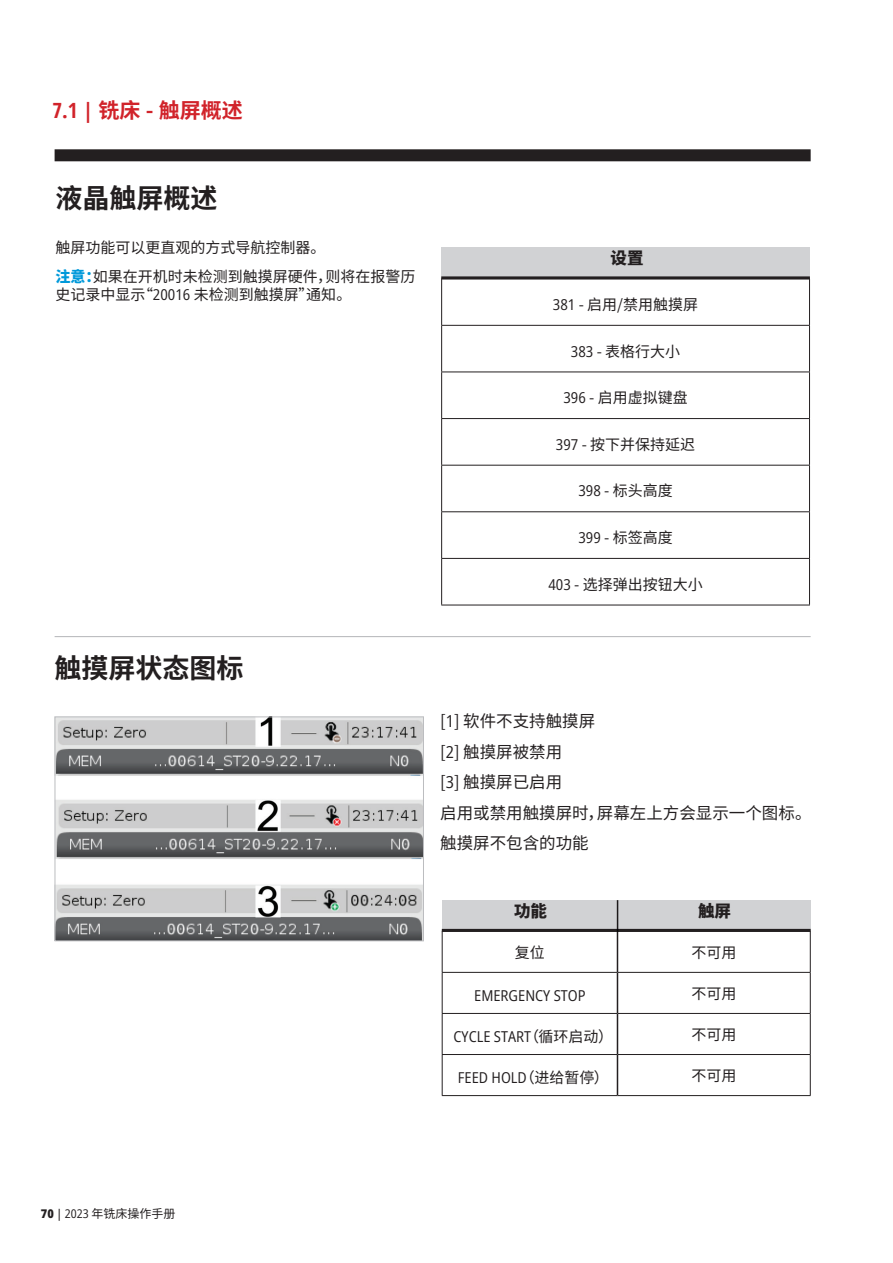
<style>
.page{position:relative;width:893px;height:1263px;background:#fff}
.page>*{position:absolute;margin:0;border:0;box-sizing:border-box;transform-origin:0 0}
.t1{font:700 27px "Noto Sans CJ Ksc";color:#231f20}
.t2{font:700 21px "Noto Sans CJ Ksc";color:#d1232a}
.t3{font:16.5px/30.6px "Noto Sans CJ Ksc";color:#231f20}
.t4{font:900 16.5px "Noto Sans CJ Ksc";color:#231f20}
.t5{font:15px/28.8px "Noto Sans CJ Ksc";color:#231f20}
.t6{font:semi-condensed 15px "Open Sans";color:#231f20}
.t7{font:12px "Noto Sans CJ Ksc";color:#231f20}
.s1{font-family:"Open Sans";font-stretch:condensed}
.s2{font-weight:900;color:#0099da}
.s3{font-family:"Open Sans";font-stretch:semi-condensed}
.s4{font-family:"Noto Sans CJ Ksc";font-stretch:normal}
.s5{font-family:"Open Sans";font-weight:800;font-stretch:semi-condensed}
.s6{font-family:"Open Sans";font-weight:500;font-stretch:semi-condensed}
</style>
<div class="page">
<div style="left:55px;top:149px;width:756px;height:12px;background:#231f20"></div>
<div style="left:441px;top:248px;width:369px;height:30px;background:#d1d2d4"></div>
<div style="left:442px;top:900px;width:368px;height:30px;background:#d1d2d4"></div>
<hr style="left:441px;top:276px;width:369px;height:3px;background:#231f20">
<img style="left:57px;top:718px;width:365px;height:221px">
<div style="left:55px;top:716px;width:369px;height:225px;border:1px solid #bcbdc0"></div>
<hr style="left:441px;top:279px;width:1px;height:46px;background:#231f20">
<hr style="left:809px;top:279px;width:1px;height:46px;background:#231f20">
<hr style="left:441px;top:325px;width:369px;height:1px;background:#231f20">
<hr style="left:441px;top:326px;width:1px;height:46px;background:#231f20">
<hr style="left:809px;top:326px;width:1px;height:46px;background:#231f20">
<hr style="left:441px;top:372px;width:369px;height:1px;background:#231f20">
<hr style="left:441px;top:372px;width:1px;height:46px;background:#231f20">
<hr style="left:809px;top:372px;width:1px;height:46px;background:#231f20">
<hr style="left:441px;top:418px;width:369px;height:1px;background:#231f20">
<hr style="left:441px;top:419px;width:1px;height:46px;background:#231f20">
<hr style="left:809px;top:419px;width:1px;height:46px;background:#231f20">
<hr style="left:441px;top:465px;width:369px;height:1px;background:#231f20">
<hr style="left:441px;top:465px;width:1px;height:46px;background:#231f20">
<hr style="left:809px;top:465px;width:1px;height:46px;background:#231f20">
<hr style="left:441px;top:511px;width:369px;height:1px;background:#231f20">
<hr style="left:441px;top:512px;width:1px;height:46px;background:#231f20">
<hr style="left:809px;top:512px;width:1px;height:46px;background:#231f20">
<hr style="left:441px;top:558px;width:369px;height:1px;background:#231f20">
<hr style="left:441px;top:559px;width:1px;height:46px;background:#231f20">
<hr style="left:809px;top:559px;width:1px;height:46px;background:#231f20">
<hr style="left:441px;top:605px;width:369px;height:1px;background:#231f20">
<hr style="left:55px;top:636px;width:756px;height:1px;background:#bcbdc0">
<hr style="left:617px;top:932px;width:1px;height:40px;background:#231f20">
<hr style="left:617px;top:973px;width:1px;height:40px;background:#231f20">
<hr style="left:617px;top:1014px;width:1px;height:40px;background:#231f20">
<hr style="left:617px;top:1055px;width:1px;height:40px;background:#231f20">
<hr style="left:442px;top:932px;width:1px;height:40px;background:#231f20">
<hr style="left:810px;top:932px;width:1px;height:40px;background:#231f20">
<hr style="left:442px;top:973px;width:1px;height:40px;background:#231f20">
<hr style="left:810px;top:973px;width:1px;height:40px;background:#231f20">
<hr style="left:442px;top:1014px;width:1px;height:40px;background:#231f20">
<hr style="left:810px;top:1014px;width:1px;height:40px;background:#231f20">
<hr style="left:442px;top:1055px;width:1px;height:40px;background:#231f20">
<hr style="left:810px;top:1055px;width:1px;height:40px;background:#231f20">
<hr style="left:442px;top:1095px;width:175px;height:1px;background:#231f20">
<hr style="left:617px;top:1095px;width:194px;height:1px;background:#231f20">
<hr style="left:442px;top:972px;width:175px;height:1px;background:#231f20">
<hr style="left:617px;top:972px;width:194px;height:1px;background:#231f20">
<hr style="left:442px;top:1013px;width:175px;height:1px;background:#231f20">
<hr style="left:617px;top:1013px;width:194px;height:1px;background:#231f20">
<hr style="left:442px;top:1054px;width:175px;height:1px;background:#231f20">
<hr style="left:617px;top:1054px;width:194px;height:1px;background:#231f20">
<hr style="left:442px;top:929px;width:369px;height:3px;background:#231f20">
<hr style="left:617px;top:900px;width:1px;height:32px;background:#231f20">
<h2 class="t2" style="left:52px;top:98px;width:192px"><span class="s1">7.1 |</span> 铣床 - 触屏概述</h2>
<h1 class="t1" style="left:55px;top:183px;width:163px">液晶触屏概述</h1>
<p class="t5" style="left:55px;top:234px;width:361px">触屏功能可以更直观的方式导航控制器。<br><span class="s2">注意：</span>如果在开机时未检测到触摸屏硬件，则将在报警历</p>
<p class="t5" style="left:55px;top:281px;width:297px">史记录中显示“<span class="s3">20016</span> 未检测到触摸屏”通知。</p>
<h1 class="t1" style="left:55px;top:652px;width:190px">触摸屏状态图标</h1>
<p class="t4" style="left:610px;top:249px;width:34px">设置</p>
<p class="t5" style="left:553px;top:290px;width:147px"><span class="s3">381</span> - 启用/禁用触摸屏</p>
<p class="t5" style="left:571px;top:337px;width:111px"><span class="s3">383</span> - 表格行大小</p>
<p class="t5" style="left:563px;top:384px;width:126px"><span class="s3">396</span> - 启用虚拟键盘</p>
<p class="t5" style="left:556px;top:430px;width:141px"><span class="s3">397</span> - 按下并保持延迟</p>
<p class="t5" style="left:578px;top:477px;width:96px"><span class="s3">398</span> - 标头高度</p>
<p class="t5" style="left:578px;top:523px;width:96px"><span class="s3">399</span> - 标签高度</p>
<p class="t5" style="left:548px;top:570px;width:156px"><span class="s3">403</span> - 选择弹出按钮大小</p>
<p class="t3" style="left:440px;top:706px;width:373px">[<span class="s3">1</span>] 软件不支持触摸屏<br>[<span class="s3">2</span>] 触摸屏被禁用<br>[<span class="s3">3</span>] 触摸屏已启用<br>启用或禁用触摸屏时，屏幕左上方会显示一个图标。触摸屏不包含的功能</p>
<p class="t4" style="left:514px;top:901px;width:34px">功能</p>
<p class="t4" style="left:698px;top:901px;width:34px">触屏</p>
<p class="t5" style="left:515px;top:938px;width:31px">复位</p>
<p class="t5" style="left:691px;top:938px;width:46px">不可用</p>
<p class="t6" style="left:474px;top:985px;width:113px">EMERGENCY STOP</p>
<p class="t5" style="left:691px;top:979px;width:46px">不可用</p>
<p class="t6" style="left:454px;top:1026px;width:161px">CYCLE START<span class="s4">（循环启动）</span></p>
<p class="t5" style="left:691px;top:1020px;width:46px">不可用</p>
<p class="t6" style="left:458px;top:1067px;width:152px">FEED HOLD<span class="s4">（进给暂停）</span></p>
<p class="t5" style="left:691px;top:1061px;width:46px">不可用</p>
<p class="t7" style="left:41px;top:1206px;width:136px"><span class="s5">70</span> <span class="s6">|</span> <span class="s3">2023</span> 年铣床操作手册</p>
</div>
